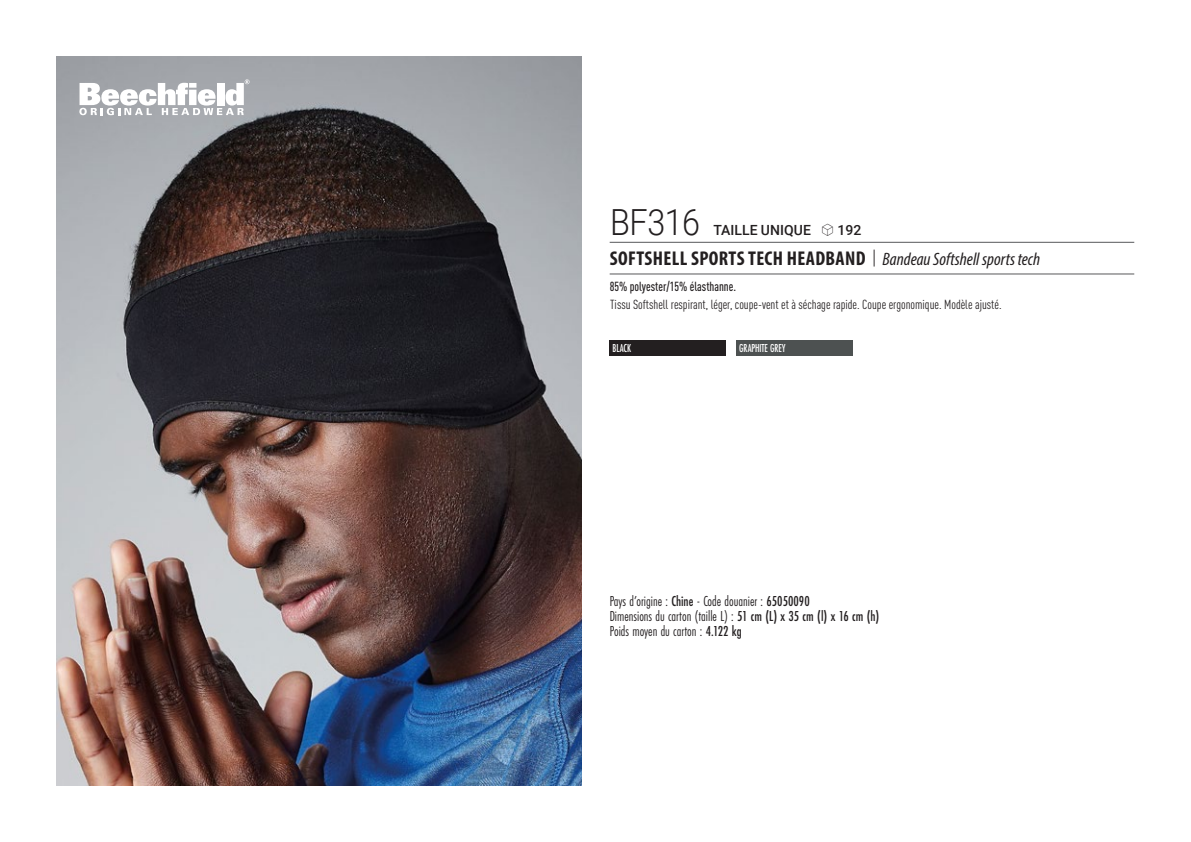
<style>
.page{position:relative;width:1191px;height:842px;background:#fff}
.page>*{position:absolute;margin:0;border:0;box-sizing:border-box;transform-origin:0 0}
.t1{font:300 36px "Roboto";letter-spacing:-.015em;color:#231f20;scale:.9 1}
.t2{font:700 condensed 20px "Myriad Pro";letter-spacing:.02em;color:#231f20}
.t3{font:15px "Futura PT Cond";color:#231f20;scale:.95 1}
.t4{font:500 14px "Roboto";letter-spacing:.005em;color:#231f20}
.t5{font:condensed 13px "DIN Pro";color:#231f20}
.grammage_2020{font:500 condensed 13px "DIN Pro";color:#231f20;scale:.95 1}
.Coloris_nuancier_bla{font:500 12px "Futura PT Cond";letter-spacing:-.01em;color:#fff;scale:.9 1}
.s1{font-family:"Linotype Shapeshifter";font-weight:400;font-size:16px}
.s2{font-family:"Roboto Condensed";font-weight:300;font-stretch:normal}
.s3{font-family:"Myriad Variable Concept";font-weight:400;font-style:italic;font-stretch:normal;font-size:18px}
.s4{font-weight:500}
</style>
<div class="page">
<img style="left:57px;top:57px;width:524px;height:728px">
<svg style="left:79px;top:79px;width:170px;height:36px"></svg>
<div style="left:609px;top:340px;width:117px;height:16px;background:#231f20"></div>
<div style="left:736px;top:340px;width:116px;height:16px;background:#4d5151"></div>
<hr style="left:609px;top:242px;width:525px;height:1px;background:#57585a">
<hr style="left:609px;top:274px;width:525px;height:1px;background:#57585a">
<p class="t1" style="left:610px;top:197px;width:102px">BF316</p>
<p class="t4" style="left:713px;top:220px;width:150px">TAILLE UNIQUE <span class="s1">S</span> 192</p>
<p class="t2" style="left:610px;top:246px;width:432px">SOFTSHELL SPORTS TECH HEADBAND <span class="s2">|</span> <span class="s3">Bandeau Softshell sports tech</span></p>
<p class="grammage_2020" style="left:609px;top:277px;width:135px">85% polyester/15% élasthanne.</p>
<p class="t5" style="left:610px;top:295px;width:393px">Tissu Softshell respirant, léger, coupe-vent et à séchage rapide. Coupe ergonomique. Modèle ajusté.</p>
<p class="Coloris_nuancier_bla" style="left:612px;top:341px;width:22px">BLACK</p>
<p class="Coloris_nuancier_bla" style="left:739px;top:341px;width:53px">GRAPHITE GREY</p>
<p class="t3" style="left:609px;top:592px;width:212px">Pays d’origine : <span class="s4">Chine</span> - Code douanier : <span class="s4">65050090</span></p>
<p class="t3" style="left:609px;top:607px;width:285px">Dimensions du carton (taille L) : <span class="s4">51 cm (L) x 35 cm (l) x 16 cm (h)</span></p>
<p class="t3" style="left:609px;top:622px;width:140px">Poids moyen du carton : <span class="s4">4.122 kg</span></p>
</div>
